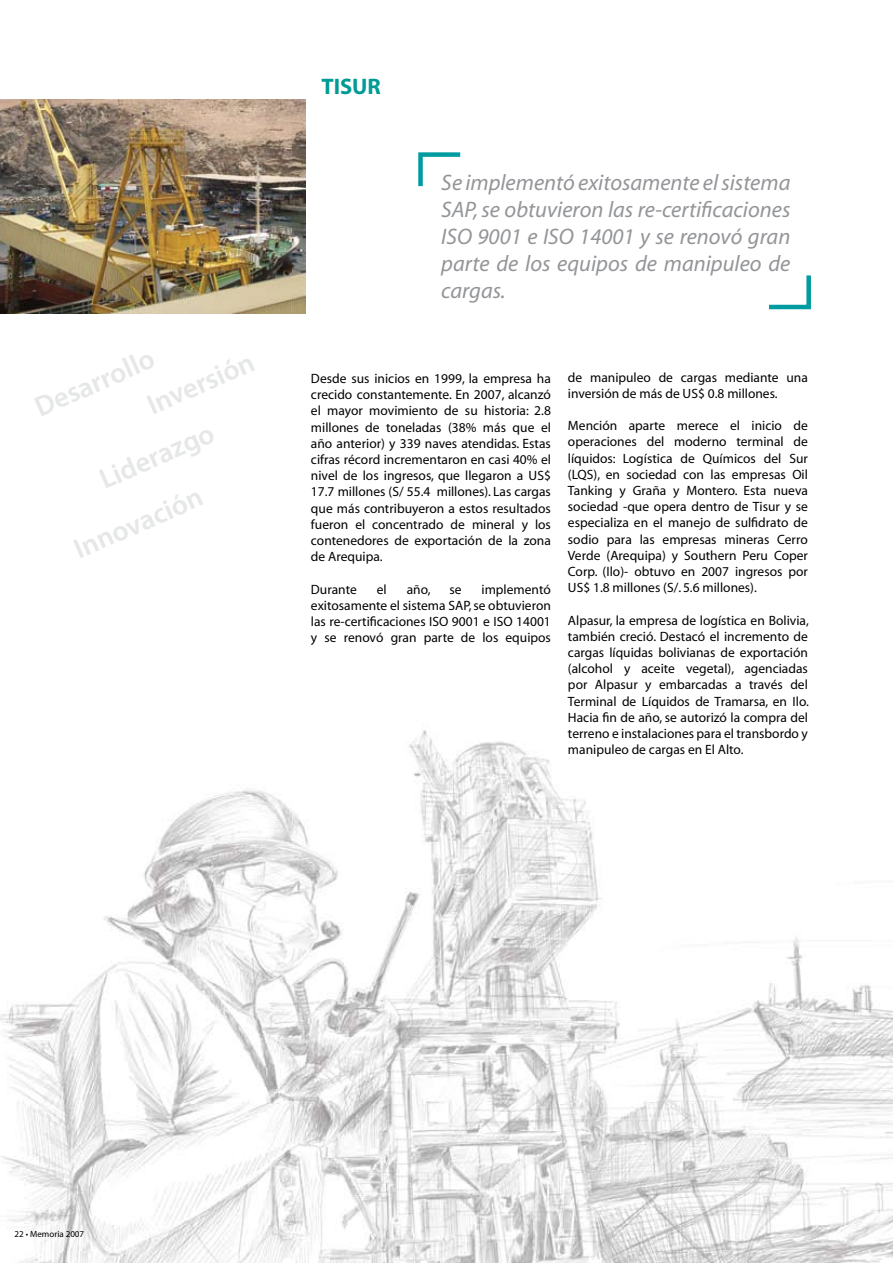
<style>
.page{position:relative;width:893px;height:1263px;background:#fff}
.page>*{position:absolute;margin:0;border:0;box-sizing:border-box;transform-origin:0 0}
.t1{font:600 28.5px/43.5px "Myriad Pro";color:#e6e7e7}
.t2{font:22.5px/27px "Myriad MM It 400 600";color:#939598;text-align:justify}
.t3{font:700 22.5px "Myriad Pro";color:#009b95}
.t4{font:13.5px/16.2px "Myriad MM 400 600";color:#000;text-align:justify}
.t5{font:9px "Myriad Pro";color:#000}
</style>
<div class="page">
<img style="left:0;top:99px;width:893px;height:1164px">
<img style="left:0;top:99px;width:305px;height:214px">
<svg style="left:416px;top:150px;width:49px;height:41px"></svg>
<svg style="left:764px;top:271px;width:49px;height:40px"></svg>
<h1 class="t1" style="left:122px;top:346px;width:116px;text-indent:-103px;rotate:-24deg">Desarrollo<br>Inversión</h1>
<h1 class="t1" style="left:92px;top:460px;width:124px;rotate:-24deg">Liderazgo</h1>
<h1 class="t1" style="left:66px;top:530px;width:139px;rotate:-24deg">Innovación</h1>
<h2 class="t3" style="left:321px;top:72px;width:61px">TISUR</h2>
<h2 class="t2" style="left:441px;top:170px;width:351px">Se implementó exitosamente el sistema SAP, se obtuvieron las re-certificaciones ISO 9001 e ISO 14001 y se renovó gran parte de los equipos de manipuleo de cargas.</h2>
<p class="t4" style="left:311px;top:371px;width:241px">Desde sus inicios en 1999, la empresa ha crecido constantemente. En 2007, alcanzó el mayor movimiento de su historia: 2.8 millones de toneladas (38% más que el año anterior) y 339 naves atendidas. Estas cifras récord incrementaron en casi 40% el nivel de los ingresos, que llegaron a US$ 17.7 millones (S/ 55.4 millones). Las cargas que más contribuyeron a estos resultados fueron el concentrado de mineral y los contenedores de exportación de la zona de Arequipa.</p>
<p class="t4" style="left:311px;top:582px;width:47px">Durante</p>
<p class="t4" style="left:377px;top:582px;width:11px">el</p>
<p class="t4" style="left:407px;top:582px;width:25px">año,</p>
<p class="t4" style="left:449px;top:582px;width:14px">se</p>
<p class="t4" style="left:311px;top:582px;width:241px;text-indent:171px">implementó exitosamente el sistema SAP, se obtuvieron las re-certificaciones ISO 9001 e ISO 14001 y se renovó gran parte de los equipos</p>
<p class="t4" style="left:568px;top:370px;width:241px">de manipuleo de cargas mediante una inversión de más de US$ 0.8 millones.</p>
<p class="t4" style="left:568px;top:418px;width:241px">Mención aparte merece el inicio de operaciones del moderno terminal de líquidos: Logística de Químicos del Sur (LQS), en sociedad con las empresas Oil Tanking y Graña y Montero. Esta nueva sociedad -que opera dentro de Tisur y se especializa en el manejo de sulfidrato de sodio para las empresas mineras Cerro Verde (Arequipa) y Southern Peru Coper Corp. (Ilo)- obtuvo en 2007 ingresos por US$ 1.8 millones (S/. 5.6 millones).</p>
<p class="t4" style="left:568px;top:613px;width:242px">Alpasur, la empresa de logística en Bolivia, también creció. Destacó el incremento de cargas líquidas bolivianas de exportación (alcohol y aceite vegetal), agenciadas por Alpasur y embarcadas a través del Terminal de Líquidos de Tramarsa, en Ilo.<br>Hacia fin de año, se autorizó la compra del terreno e instalaciones para el transbordo y manipuleo de cargas en El Alto.</p>
<p class="t5" style="left:15px;top:1228px;width:71px">22 • Memoria 2007</p>
<p class="t5" style="left:16px;top:1229px;width:71px">22 • Memoria 2007</p>
</div>
